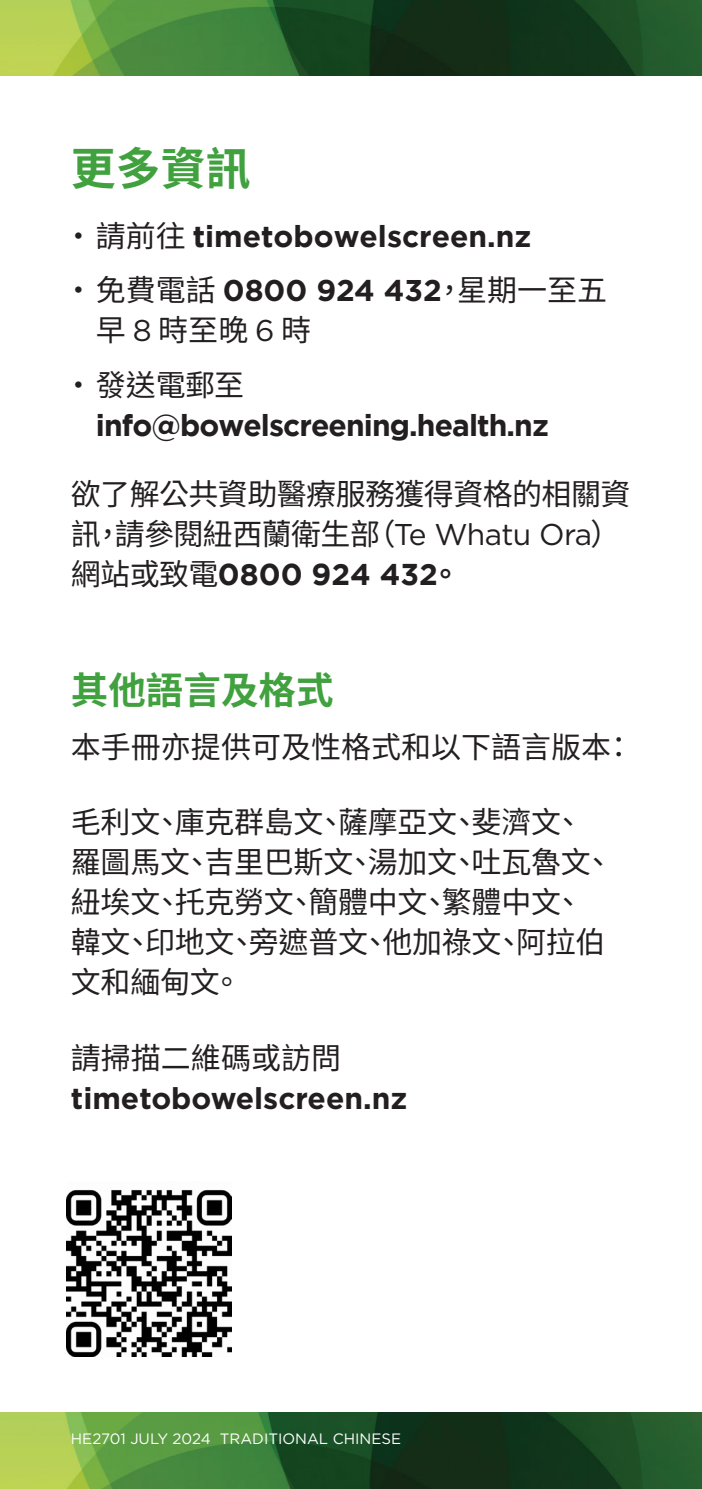
<style>
.page{position:relative;width:702px;height:1489px;background:#fff}
.page>*{position:absolute;margin:0;border:0;box-sizing:border-box;transform-origin:0 0}
.TTS_Subhead_L1{font:700 45px "Noto Sans TC";color:#40a13e}
.TTS_Body_text{font:700 37.5px "Noto Sans TC";color:#40a13e}
.TTS_Body_text-2{font:30px/40px "Noto Sans TC";letter-spacing:-.01em;color:#231f20}
.TTS_Body_text-3{font:700 30px/40px "Gotham";letter-spacing:-.03em;color:#231f20}
.TTS_Body_text-4{font:700 30px/40px "Gotham";color:#231f20}
.TTS_Body_text-5{font:700 30px "Gotham";color:#231f20}
.TTS_Body_text-6{font:15px "Gotham";color:#fff}
.s1{font-family:"Noto Sans TC";font-weight:400}
.s2{font-family:"Gotham";font-weight:700}
.s3{font-family:"Gotham"}
.s4{font-weight:700}
</style>
<div class="page">
<img style="left:0;top:0;width:702px;height:76px">
<img style="left:0;top:1412px;width:702px;height:76px">
<img style="left:66px;top:1190px;width:166px;height:165px">
<p class="TTS_Subhead_L1" style="left:71px;top:143px;width:181px">更多資訊</p>
<p class="TTS_Body_text-5" style="left:63px;top:219px;width:469px"><span class="s1">• 請前往</span> timetobowelscreen.nz</p>
<p class="TTS_Body_text-2" style="left:96px;top:271px;width:512px;text-indent:-33px">• 免費電話 <span class="s2">0800 924 432</span>，星期一至五早<span class="s3">8</span>時至晚<span class="s3">6</span>時</p>
<p class="TTS_Body_text-3" style="left:96px;top:364px;width:454px;text-indent:-33px"><span class="s1">• 發送電郵至</span>info@bowelscreening.health.nz</p>
<p class="TTS_Body_text-2" style="left:71px;top:474px;width:561px">欲了解公共資助醫療服務獲得資格的相關資訊，請參閱紐西蘭衛生部（<span class="s3">Te Whatu Ora</span>）網站或致電<span class="s2">0800 924 432</span><span class="s4">。</span></p>
<p class="TTS_Body_text" style="left:71px;top:668px;width:264px">其他語言及格式</p>
<p class="TTS_Body_text-2" style="left:71px;top:727px;width:564px">本手冊亦提供可及性格式和以下語言版本：</p>
<p class="TTS_Body_text-2" style="left:71px;top:802px;width:543px">毛利文、庫克群島文、薩摩亞文、斐濟文、羅圖馬文、吉里巴斯文、湯加文、吐瓦魯文、紐埃文、托克勞文、簡體中文、繁體中文、韓文、印地文、旁遮普文、他加祿文、阿拉伯文和緬甸文。</p>
<p class="TTS_Body_text-4" style="left:71px;top:1037px;width:338px"><span class="s1">請掃描二維碼或訪問</span>timetobowelscreen.nz</p>
<p class="TTS_Body_text-6" style="left:71px;top:1429px;width:332px">HE2701 JULY 2024 TRADITIONAL CHINESE</p>
</div>
